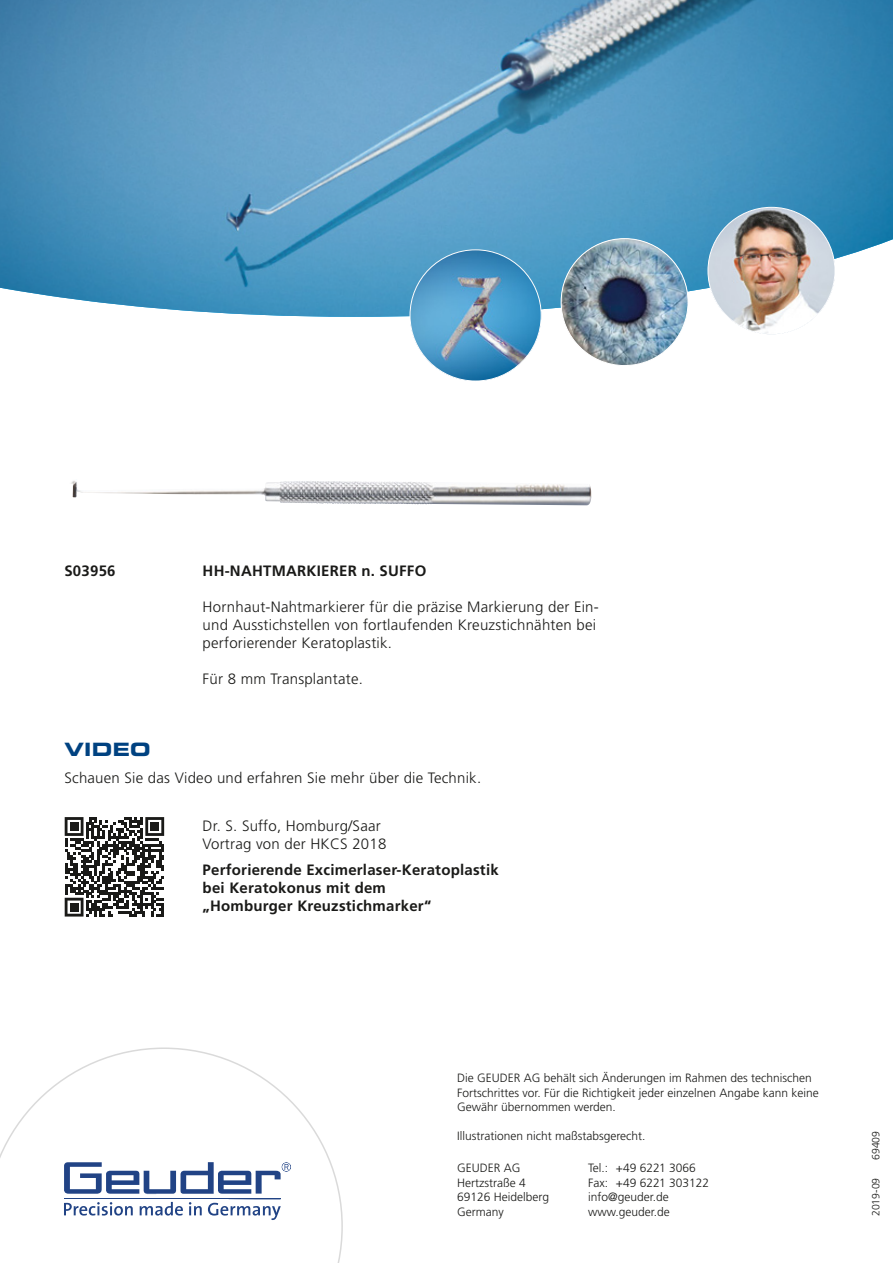
<style>
.page{position:relative;width:893px;height:1263px;background:#fff}
.page>*{position:absolute;margin:0;border:0;box-sizing:border-box;transform-origin:0 0}
.t1{font:18.3px "Eurostile LT Std Bold Ex 2";letter-spacing:.02em;color:#004281}
.t2{font:300 15px/18px "Frutiger LT Std";letter-spacing:.015em;color:#1a1a18}
.t3{font:700 15px/18px "Frutiger LT Std";letter-spacing:.015em;color:#1a1a18}
.t4{font:300 12px/14.4px "Frutiger LT Std";color:#1a1a18}
.t5{font:300 10.5px "Frutiger LT Std";color:#1a1a18}
</style>
<div class="page">
<img style="left:0;top:0;width:893px;height:317px">
<img style="left:71px;top:481px;width:521px;height:24px">
<svg style="left:0;top:1047px;width:343px;height:216px"></svg>
<svg style="left:64px;top:1162px;width:227px;height:58px"></svg>
<img style="left:561px;top:239px;width:127px;height:127px;border-radius:63px">
<img style="left:708px;top:207px;width:127px;height:127px;border-radius:63px">
<svg style="left:65px;top:817px;width:99px;height:99px"></svg>
<div style="left:70px;top:822px;width:8px;height:8px;background:#1a1a18"></div>
<div style="left:151px;top:822px;width:8px;height:8px;background:#1a1a18"></div>
<div style="left:70px;top:903px;width:8px;height:8px;background:#1a1a18"></div>
<img style="left:410px;top:250px;width:131px;height:131px;border-radius:66px">
<svg style="left:883px;top:249px;width:10px;height:68px"></svg>
<p class="t3" style="left:64px;top:562px;width:53px">S03956</p>
<p class="t3" style="left:203px;top:562px;width:225px">HH-NAHTMARKIERER n. SUFFO</p>
<p class="t2" style="left:203px;top:598px;width:398px">Hornhaut-Nahtmarkierer für die präzise Markierung der Ein&shy;und Ausstichstellen von fortlaufenden Kreuzstichnähten bei perforierender Keratoplastik.</p>
<p class="t2" style="left:203px;top:670px;width:162px">Für 8 mm Transplantate.</p>
<h1 class="t1" style="left:64px;top:736px;width:88px">VIDEO</h1>
<p class="t2" style="left:64px;top:769px;width:418px">Schauen Sie das Video und erfahren Sie mehr über die Technik.</p>
<p class="t2" style="left:203px;top:817px;width:185px">Dr. S. Suffo, Homburg/Saar<br>Vortrag von der HKCS 2018</p>
<p class="t3" style="left:203px;top:861px;width:298px">Perforierende Excimerlaser-Keratoplastik bei Keratokonus mit dem<br>„Homburger Kreuzstichmarker“</p>
<p class="t4" style="left:457px;top:1071px;width:363px">Die GEUDER AG behält sich Änderungen im Rahmen des technischen<br>Fortschrittes vor. Für die Richtigkeit jeder einzelnen Angabe kann keine<br>Gewähr übernommen werden.</p>
<p class="t4" style="left:457px;top:1129px;width:190px">Illustrationen nicht maßstabsgerecht.</p>
<p class="t4" style="left:457px;top:1161px;width:94px">GEUDER AG<br>Hertzstraße 4<br>69126 Heidelberg<br>Germany</p>
<p class="t4" style="left:588px;top:1161px;width:122px">Tel.: +49 6221 3066<br>Fax: +49 6221 303122 info@geuder.de www.geuder.de</p>
<p class="t5" style="left:870px;top:1160px;width:31px;rotate:-90deg">69409</p>
<p class="t5" style="left:870px;top:1216px;width:40px;rotate:-90deg">2019-09</p>
</div>
